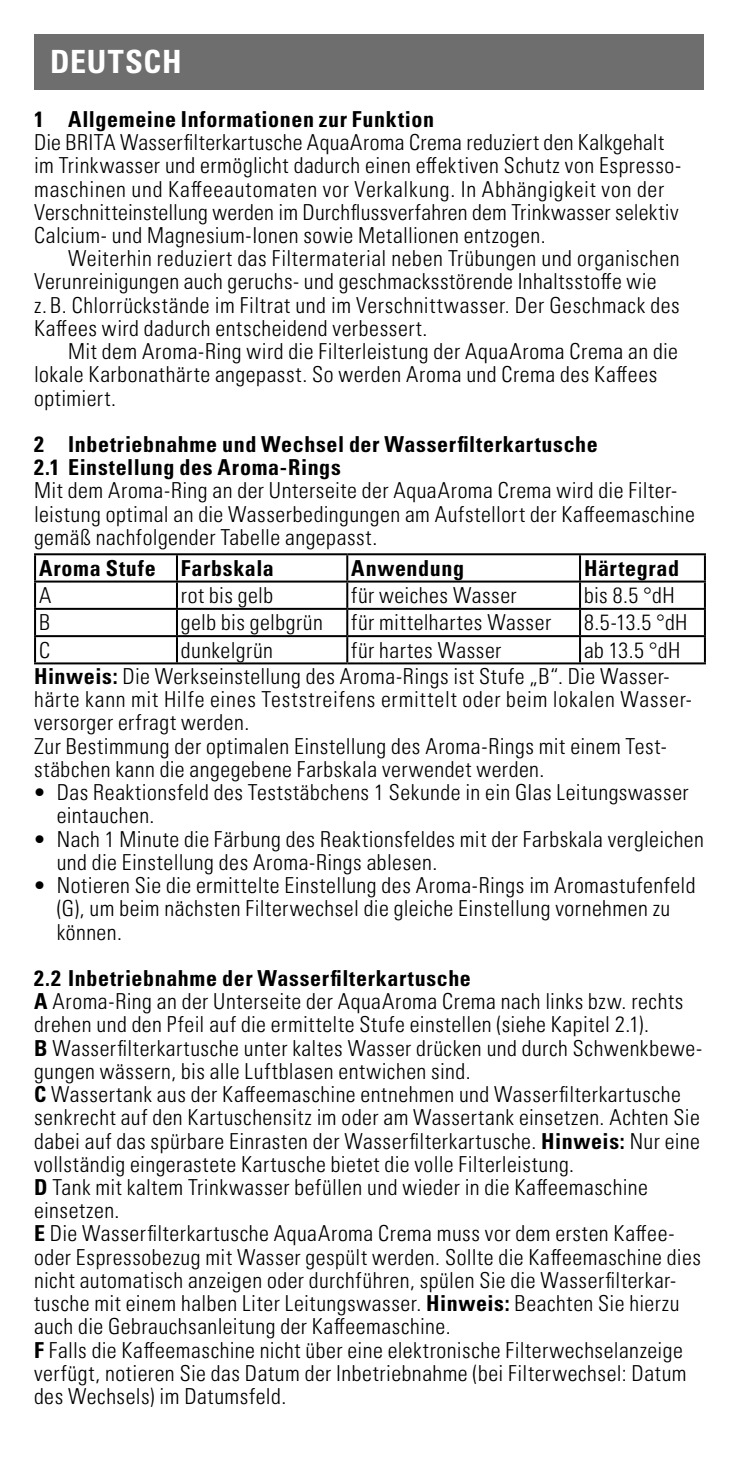
<style>
.page{position:relative;width:738px;height:1475px;background:#fff}
.page>*{position:absolute;margin:0;border:0;box-sizing:border-box;transform-origin:0 0}
.t1{font:700 condensed 32px "Univers LT Pro";letter-spacing:.02em;color:#fff}
.t2{font:300 condensed 22px/23.2px "Univers LT Pro";letter-spacing:.025em;color:#000}
.t3{font:700 condensed 22px/23.2px "Univers LT Pro";letter-spacing:.03em;color:#000}
.s1{font-weight:700}
</style>
<div class="page">
<div style="left:34px;top:34px;width:669px;height:55px;background:#6e6e6e"></div>
<hr style="left:176px;top:555px;width:2px;height:25px;background:#000">
<hr style="left:346px;top:555px;width:2px;height:25px;background:#000">
<hr style="left:578px;top:555px;width:2px;height:25px;background:#000">
<hr style="left:176px;top:582px;width:2px;height:25px;background:#000">
<hr style="left:346px;top:582px;width:2px;height:25px;background:#000">
<hr style="left:578px;top:582px;width:2px;height:25px;background:#000">
<hr style="left:34px;top:607px;width:143px;height:2px;background:#000">
<hr style="left:177px;top:607px;width:170px;height:2px;background:#000">
<hr style="left:176px;top:609px;width:2px;height:26px;background:#000">
<hr style="left:347px;top:607px;width:232px;height:2px;background:#000">
<hr style="left:346px;top:609px;width:2px;height:26px;background:#000">
<hr style="left:579px;top:607px;width:126px;height:2px;background:#000">
<hr style="left:578px;top:609px;width:2px;height:26px;background:#000">
<hr style="left:34px;top:635px;width:143px;height:2px;background:#000">
<hr style="left:177px;top:635px;width:170px;height:2px;background:#000">
<hr style="left:176px;top:637px;width:2px;height:25px;background:#000">
<hr style="left:347px;top:635px;width:232px;height:2px;background:#000">
<hr style="left:346px;top:637px;width:2px;height:25px;background:#000">
<hr style="left:579px;top:635px;width:126px;height:2px;background:#000">
<hr style="left:578px;top:637px;width:2px;height:25px;background:#000">
<hr style="left:34px;top:582px;width:2px;height:25px;background:#000">
<hr style="left:703px;top:582px;width:2px;height:25px;background:#000">
<hr style="left:34px;top:609px;width:2px;height:26px;background:#000">
<hr style="left:703px;top:609px;width:2px;height:26px;background:#000">
<hr style="left:34px;top:637px;width:2px;height:25px;background:#000">
<hr style="left:703px;top:637px;width:2px;height:25px;background:#000">
<hr style="left:34px;top:662px;width:143px;height:2px;background:#000">
<hr style="left:177px;top:662px;width:170px;height:2px;background:#000">
<hr style="left:347px;top:662px;width:232px;height:2px;background:#000">
<hr style="left:579px;top:662px;width:126px;height:2px;background:#000">
<hr style="left:34px;top:553px;width:143px;height:2px;background:#000">
<hr style="left:34px;top:555px;width:2px;height:25px;background:#000">
<hr style="left:177px;top:553px;width:170px;height:2px;background:#000">
<hr style="left:347px;top:553px;width:232px;height:2px;background:#000">
<hr style="left:579px;top:553px;width:126px;height:2px;background:#000">
<hr style="left:703px;top:555px;width:2px;height:25px;background:#000">
<hr style="left:34px;top:580px;width:143px;height:2px;background:#000">
<hr style="left:177px;top:580px;width:170px;height:2px;background:#000">
<hr style="left:347px;top:580px;width:232px;height:2px;background:#000">
<hr style="left:579px;top:580px;width:126px;height:2px;background:#000">
<h1 class="t1" style="left:50px;top:42px;width:133px">DEUTSCH</h1>
<p class="t3" style="left:34px;top:107px;width:401px">1 Allgemeine Informationen zur Funktion</p>
<p class="t2" style="left:34px;top:129px;width:646px">Die BRITA Wasserfilterkartusche AquaAroma Crema reduziert den Kalkgehalt im Trinkwasser und ermöglicht dadurch einen effektiven Schutz von Espresso&shy;maschinen und Kaffeeautomaten vor Verkalkung. In Abhängigkeit von der Verschnitteinstellung werden im Durchflussverfahren dem Trinkwasser selektiv Calcium- und Magnesium-Ionen sowie Metallionen entzogen.</p>
<p class="t2" style="left:34px;top:246px;width:646px;text-indent:34px">Weiterhin reduziert das Filtermaterial neben Trübungen und organischen Verunreinigungen auch geruchs- und geschmacksstörende Inhaltsstoffe wie z.B. Chlorrückstände im Filtrat und im Verschnittwasser. Der Geschmack des Kaffees wird dadurch entscheidend verbessert.</p>
<p class="t2" style="left:34px;top:338px;width:645px;text-indent:34px">Mit dem Aroma-Ring wird die Filterleistung der AquaAroma Crema an die lokale Karbonathärte angepasst. So werden Aroma und Crema des Kaffees optimiert.</p>
<p class="t3" style="left:34px;top:432px;width:565px">2 Inbetriebnahme und Wechsel der Wasserfilterkartusche<br>2.1 Einstellung des Aroma-Rings</p>
<p class="t2" style="left:34px;top:478px;width:662px">Mit dem Aroma-Ring an der Unterseite der AquaAroma Crema wird die Filter&shy;leistung optimal an die Wasserbedingungen am Aufstellort der Kaffeemaschine gemäß nachfolgender Tabelle angepasst.</p>
<p class="t3" style="left:39px;top:556px;width:236px">Aroma Stufe Farbskala</p>
<p class="t3" style="left:351px;top:556px;width:114px">Anwendung</p>
<p class="t3" style="left:583px;top:556px;width:97px">Härtegrad</p>
<p class="t2" style="left:39px;top:582px;width:14px">A</p>
<p class="t2" style="left:181px;top:582px;width:94px">rot bis gelb</p>
<p class="t2" style="left:351px;top:582px;width:167px">für weiches Wasser</p>
<p class="t2" style="left:583px;top:582px;width:92px">bis 8.5 °dH</p>
<p class="t2" style="left:39px;top:609px;width:12px">B</p>
<p class="t2" style="left:181px;top:609px;width:143px">gelb bis gelbgrün</p>
<p class="t2" style="left:351px;top:609px;width:201px">für mittelhartes Wasser</p>
<p class="t2" style="left:583px;top:609px;width:105px">8.5-13.5 °dH</p>
<p class="t2" style="left:39px;top:637px;width:12px">C</p>
<p class="t2" style="left:181px;top:637px;width:93px">dunkelgrün</p>
<p class="t2" style="left:351px;top:637px;width:151px">für hartes Wasser</p>
<p class="t2" style="left:34px;top:635px;width:647px;line-height:26.4px;text-indent:549px">ab 13.5 °dH<br><span class="s1">Hinweis:</span> Die Werkseinstellung des Aroma-Rings ist Stufe „B“. Die Wasser-</p>
<p class="t2" style="left:34px;top:686px;width:659px">härte kann mit Hilfe eines Teststreifens ermittelt oder beim lokalen Wasser&shy;versorger erfragt werden.<br>Zur Bestimmung der optimalen Einstellung des Aroma-Rings mit einem Test&shy;stäbchen kann die angegebene Farbskala verwendet werden.</p>
<p class="t2" style="left:57px;top:779px;width:633px;text-indent:-23px">• Das Reaktionsfeld des Teststäbchens 1 Sekunde in ein Glas Leitungswasser eintauchen.</p>
<p class="t2" style="left:57px;top:826px;width:648px;text-indent:-23px">• Nach 1 Minute die Färbung des Reaktionsfeldes mit der Farbskala vergleichen und die Einstellung des Aroma-Rings ablesen.</p>
<p class="t2" style="left:57px;top:872px;width:639px;text-indent:-23px">• Notieren Sie die ermittelte Einstellung des Aroma-Rings im Aromastufenfeld (G), um beim nächsten Filterwechsel die gleiche Einstellung vornehmen zu können.</p>
<p class="t2" style="left:34px;top:965px;width:669px"><span class="s1">2.2 Inbetriebnahme der Wasserfilterkartusche<br>A</span> Aroma-Ring an der Unterseite der AquaAroma Crema nach links bzw. rechts drehen und den Pfeil auf die ermittelte Stufe einstellen (siehe Kapitel 2.1).<br><span class="s1">B</span> Wasserfilterkartusche unter kaltes Wasser drücken und durch Schwenkbewe&shy;gungen wässern, bis alle Luftblasen entwichen sind.<br><span class="s1">C</span> Wassertank aus der Kaffeemaschine entnehmen und Wasserfilterkartusche senkrecht auf den Kartuschensitz im oder am Wassertank einsetzen. Achten Sie dabei auf das spürbare Einrasten der Wasserfilterkartusche. <span class="s1">Hinweis:</span> Nur eine vollständig eingerastete Kartusche bietet die volle Filterleistung.<br><span class="s1">D</span> Tank mit kaltem Trinkwasser befüllen und wieder in die Kaffeemaschine einsetzen.<br><span class="s1">E</span> Die Wasserfilterkartusche AquaAroma Crema muss vor dem ersten Kaffee&shy;oder Espressobezug mit Wasser gespült werden. Sollte die Kaffeemaschine dies nicht automatisch anzeigen oder durchführen, spülen Sie die Wasserfilterkar&shy;tusche mit einem halben Liter Leitungswasser. <span class="s1">Hinweis:</span> Beachten Sie hierzu auch die Gebrauchsanleitung der Kaffeemaschine.<br><span class="s1">F</span> Falls die Kaffeemaschine nicht über eine elektronische Filterwechselanzeige verfügt, notieren Sie das Datum der Inbetriebnahme (bei Filterwechsel: Datum des Wechsels) im Datumsfeld.</p>
</div>
